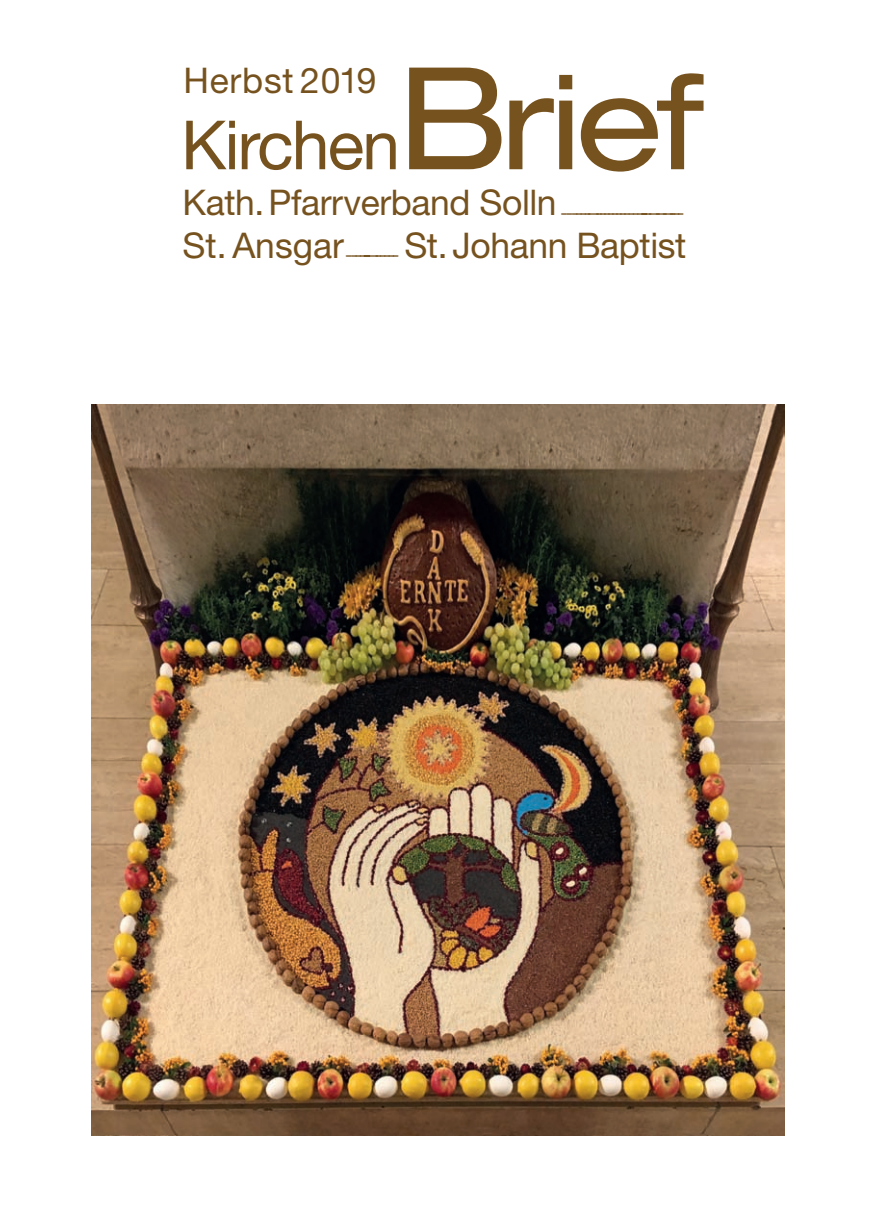
<style>
.page{position:relative;width:876px;height:1227px;background:#fff}
.page>*{position:absolute;margin:0;border:0;box-sizing:border-box;transform-origin:0 0}
.t1{font:68px "Helvetica Neue";letter-spacing:-.03em;color:#76521f}
.t2{font:35.4px "Helvetica Neue";letter-spacing:-.01em;color:#76521f}
.t3{font:35.4px "Helvetica Neue";letter-spacing:.02em;color:#76521f}
.t4{font:300 21.2px "Helvetica Neue";color:#76521f}
.s1{font-stretch:expanded;font-size:142.2px}
.s2{font-stretch:expanded;font-size:131px}
</style>
<div class="page">
<img style="left:92px;top:404px;width:691px;height:731px">
<h1 class="t1" style="left:181px;top:104px;width:523px">Kirchen<span class="s1">B</span><span class="s2">rief</span></h1>
<h2 class="t3" style="left:183px;top:59px;width:194px">Herbst 2019</h2>
<p class="t4" style="left:182px;top:199px;width:503px"><sup>Kath.</sup> <sup>Pfarrverband</sup> <sup>Solln</sup> ------–-------------–––---</p>
<h2 class="t2" style="left:182px;top:224px;width:505px">St. Ansgar<sub>-----–-----</sub> St. Johann Baptist</h2>
</div>
